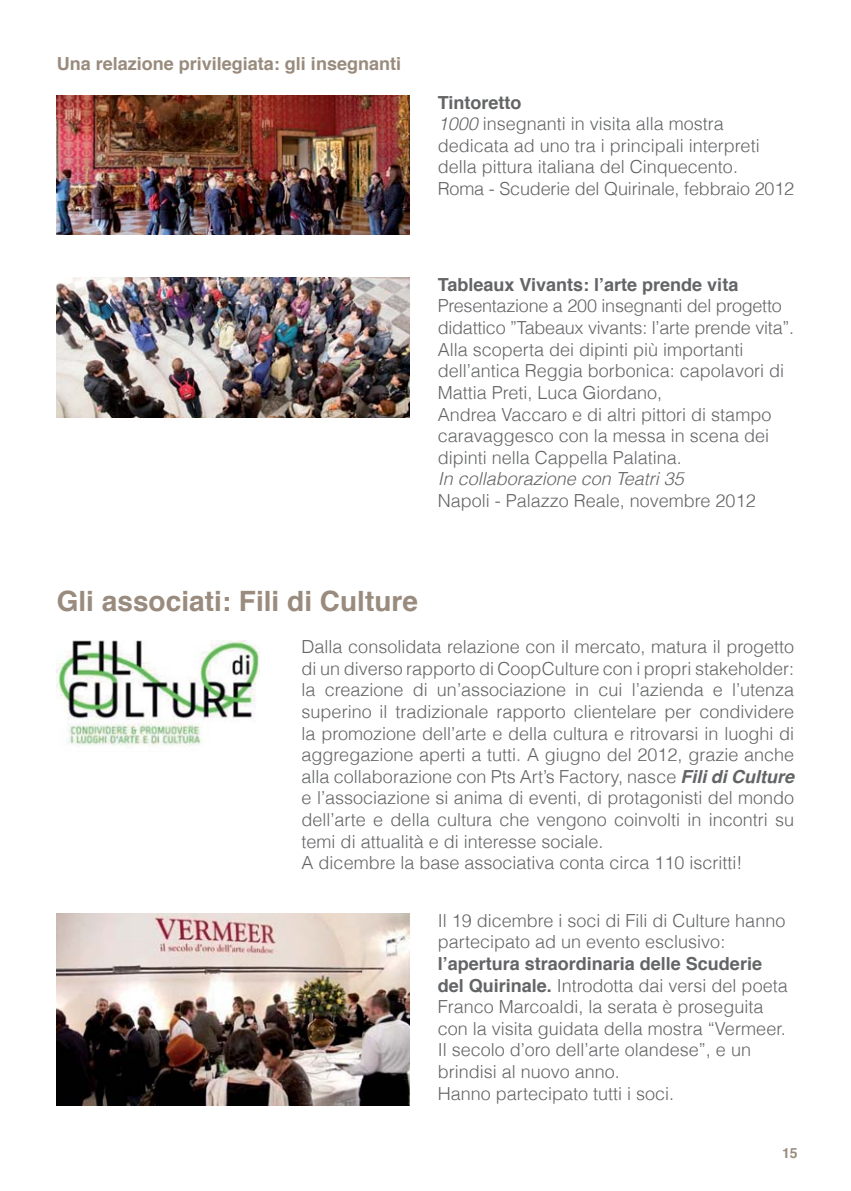
<style>
.page{position:relative;width:851px;height:1191px;background:#fff}
.page>*{position:absolute;margin:0;border:0;box-sizing:border-box;transform-origin:0 0}
.t1{font:700 28px "Helvetica";color:#998b7d}
.t2{font:300 18px/21.6px "Helvetica";color:#636466}
.t3{font:700 18px "Helvetica";color:#998b7d}
.t4{font:700 18px "Helvetica";color:#636466}
.t5{font:italic 300 18px "Helvetica";color:#636466}
.t6{font:700 14px "Helvetica";color:#998b7d}
.s1{font-weight:700}
.s2{font-style:italic}
.s3{font-weight:700;font-style:italic}
</style>
<div class="page">
<img style="left:57px;top:277px;width:352px;height:140px">
<img style="left:57px;top:95px;width:352px;height:140px">
<img style="left:57px;top:640px;width:202px;height:106px">
<img style="left:57px;top:914px;width:352px;height:192px">
<p class="t3" style="left:57px;top:56px;width:346px">Una relazione privilegiata: gli insegnanti</p>
<p class="t2" style="left:437px;top:93px;width:358px"><span class="s1">Tintoretto<br></span><span class="s2">1000</span> insegnanti in visita alla mostra dedicata ad uno tra i principali interpreti della pittura italiana del Cinquecento.<br>Roma - Scuderie del Quirinale, febbraio 2012</p>
<p class="t4" style="left:437px;top:277px;width:302px">Tableaux Vivants: l’arte prende vita</p>
<p class="t2" style="left:437px;top:297px;width:358px">Presentazione a 200 insegnanti del progetto didattico ”Tabeaux vivants: l’arte prende vita”.<br>Alla scoperta dei dipinti più importanti dell’antica Reggia borbonica: capolavori di Mattia Preti, Luca Giordano,<br>Andrea Vaccaro e di altri pittori di stampo caravaggesco con la messa in scena dei dipinti nella Cappella Palatina.</p>
<p class="t5" style="left:437px;top:471px;width:248px">In collaborazione con Teatri 35</p>
<p class="t2" style="left:437px;top:491px;width:319px">Napoli - Palazzo Reale, novembre 2012</p>
<h1 class="t1" style="left:57px;top:589px;width:363px">Gli associati: Fili di Culture</h1>
<p class="t2" style="left:301px;top:637px;width:494px">Dalla consolidata relazione con il mercato, matura il progetto di un diverso rapporto di CoopCulture con i propri stakeholder: la creazione di un’associazione in cui l’azienda e l’utenza superino il tradizionale rapporto clientelare per condividere la promozione dell’arte e della cultura e ritrovarsi in luoghi di aggregazione aperti a tutti. A giugno del 2012, grazie anche alla collaborazione con Pts Art’s Factory, nasce <span class="s3">Fili di Culture </span>e l’associazione si anima di eventi, di protagonisti del mondo dell’arte e della cultura che vengono coinvolti in incontri su temi di attualità e di interesse sociale.<br>A dicembre la base associativa conta circa 110 iscritti!</p>
<p class="t2" style="left:437px;top:911px;width:349px">Il 19 dicembre i soci di Fili di Culture hanno partecipato ad un evento esclusivo:</p>
<p class="t2" style="left:437px;top:954px;width:351px"><span class="s1">l’apertura straordinaria delle Scuderie del Quirinale.</span> Introdotta dai versi del poeta Franco Marcoaldi, la serata è proseguita con la visita guidata della mostra “Vermeer.<br>Il secolo d’oro dell’arte olandese”, e un brindisi al nuovo anno.<br>Hanno partecipato tutti i soci.</p>
<p class="t6" style="left:782px;top:1146px;width:17px">15</p>
</div>
